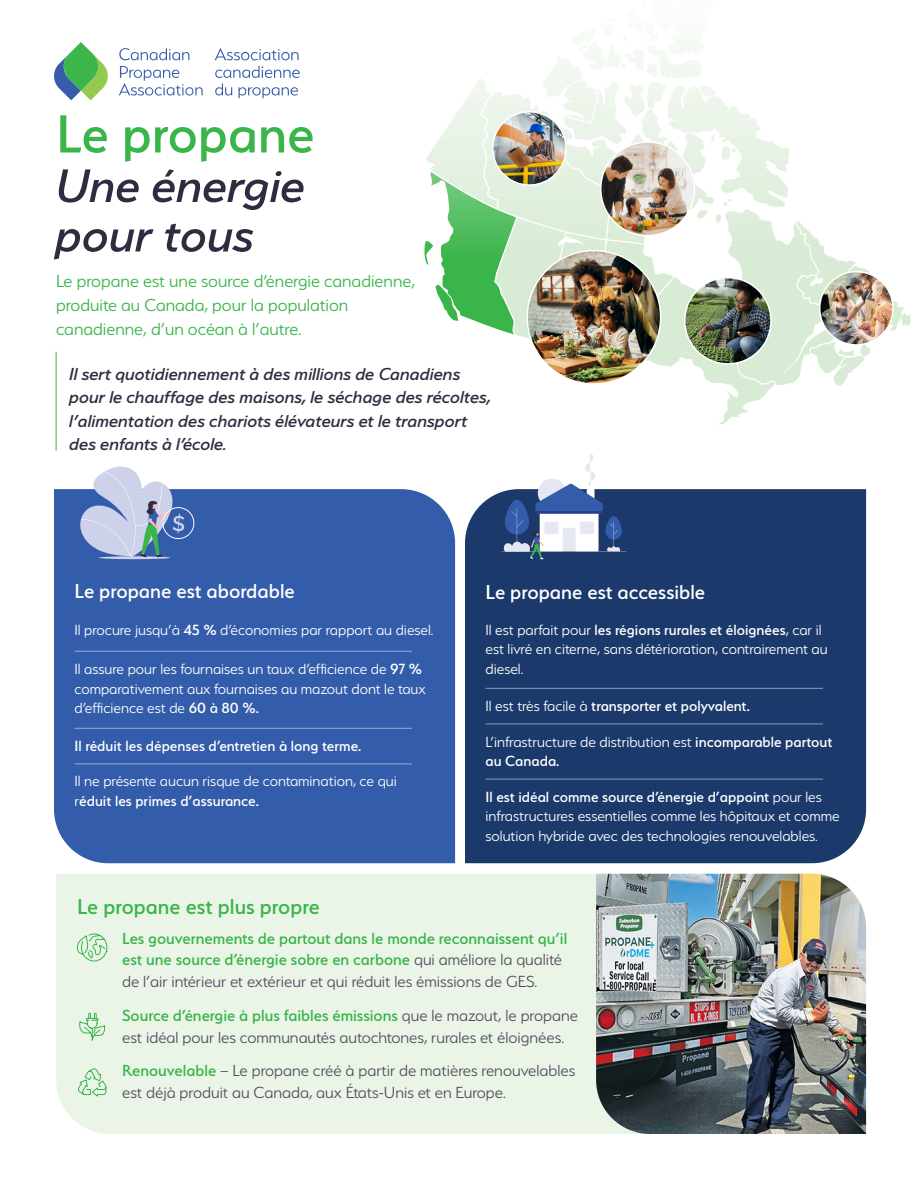
<style>
.page{position:relative;width:918px;height:1188px;background:#fff}
.page>*{position:absolute;margin:0;border:0;box-sizing:border-box;transform-origin:0 0}
.t1{font:500 60px "Serenity";color:#3ab54a}
.t2{font:italic 500 52.5px "Serenity";color:#2d2d41}
.t3{font:500 24px "Serenity";color:#3ab54a}
.t4{font:500 22.5px "Serenity";color:#fff}
.t5{font:italic 500 19.5px/23.4px "Serenity";color:#2d2d41}
.t6{font:300 19.5px/24px "Serenity";color:#3ab54a}
.t7{font:300 18px/21.6px "Serenity";color:#544f5f}
.t8{font:500 18px/21.6px "Serenity";color:#3ab54a}
.t9{font:300 16.5px/19.8px "Serenity";color:#fff}
.t10{font:500 16.5px "Serenity";color:#fff}
.s1{font-weight:500}
.s2{font-weight:300}
.s3{font-weight:300;color:#544f5f}
.s4{font-weight:500;color:#3ab54a}
</style>
<div class="page">
<svg style="left:425px;top:257px;width:486px;height:168px"></svg>
<svg style="left:424px;top:47px;width:407px;height:210px"></svg>
<svg style="left:215px;top:48px;width:85px;height:50px"></svg>
<svg style="left:119px;top:48px;width:84px;height:48px"></svg>
<svg style="left:54px;top:42px;width:54px;height:58px"></svg>
<img style="left:527px;top:251px;width:134px;height:133px;border-radius:67px">
<img style="left:685px;top:278px;width:86px;height:86px;border-radius:43px">
<div style="left:684px;top:277px;width:88px;height:88px;border:2px solid #fff;border-radius:50%"></div>
<img style="left:601px;top:142px;width:93px;height:94px;border-radius:47px">
<div style="left:600px;top:141px;width:95px;height:95px;border:2px solid #fff;border-radius:50%"></div>
<img style="left:493px;top:112px;width:73px;height:73px;border-radius:37px">
<div style="left:492px;top:111px;width:75px;height:75px;border:2px solid #fff;border-radius:50%"></div>
<img style="left:820px;top:272px;width:73px;height:73px;border-radius:37px">
<div style="left:819px;top:271px;width:75px;height:75px;border:2px solid #fff;border-radius:50%"></div>
<hr style="left:56px;top:352px;width:1px;height:99px;background:#3ab54a">
<div style="left:465px;top:489px;width:401px;height:374px;background:#1b3a6b"></div>
<div style="left:54px;top:489px;width:401px;height:374px;background:#335caa"></div>
<hr style="left:99px;top:556px;width:71px;height:3px;background:#cdd1e9;border-radius:50%">
<svg style="left:80px;top:466px;width:114px;height:92px"></svg>
<hr style="left:75px;top:651px;width:337px;height:1px;background:#fff">
<hr style="left:75px;top:728px;width:337px;height:1px;background:#fff">
<hr style="left:75px;top:764px;width:337px;height:1px;background:#fff">
<hr style="left:486px;top:688px;width:337px;height:1px;background:#fff">
<hr style="left:486px;top:724px;width:337px;height:1px;background:#fff">
<hr style="left:486px;top:779px;width:337px;height:1px;background:#fff">
<svg style="left:605px;top:516px;width:17px;height:24px"></svg>
<hr style="left:502px;top:551px;width:124px;height:1px;background:#fff">
<svg style="left:503px;top:454px;width:117px;height:105px"></svg>
<div style="left:56px;top:874px;width:540px;height:260px;background:#eaf5e8"></div>
<img style="left:596px;top:874px;width:270px;height:260px">
<svg style="left:77px;top:933px;width:31px;height:29px"></svg>
<svg style="left:77px;top:1068px;width:30px;height:30px"></svg>
<svg style="left:79px;top:1012px;width:27px;height:29px"></svg>
<p class="t1" style="left:56px;top:102px;width:260px">Le propane</p>
<p class="t2" style="left:56px;top:158px;width:251px">Une énergie</p>
<p class="t2" style="left:56px;top:207px;width:200px">pour tous</p>
<p class="t6" style="left:56px;top:269px;width:360px">Le propane est une source d’énergie canadienne, produite au Canada, pour la population canadienne, d’un océan à l’autre.</p>
<p class="t5" style="left:70px;top:362px;width:423px">Il sert quotidiennement à des millions de Canadiens pour le chauffage des maisons, le séchage des récoltes, l’alimentation des chariots élévateurs et le transport des enfants à l’école.</p>
<p class="t4" style="left:75px;top:579px;width:222px">Le propane est abordable</p>
<p class="t9" style="left:75px;top:620px;width:360px">Il procure jusqu’à <span class="s1">45 %</span> d’économies par rapport au diesel.</p>
<p class="t9" style="left:75px;top:659px;width:353px">Il assure pour les fournaises un taux d’efficience de <span class="s1">97 % </span>comparativement aux fournaises au mazout dont le taux d’efficience est de <span class="s1">60 à 80 %.</span></p>
<p class="t10" style="left:75px;top:737px;width:288px">Il réduit les dépenses d’entretien à long terme.</p>
<p class="t9" style="left:75px;top:771px;width:324px">Il ne présente aucun risque de contamination, ce qui r<span class="s1">éduit les primes d’assurance.</span></p>
<p class="t3" style="left:77px;top:894px;width:244px">Le propane est plus propre</p>
<p class="t4" style="left:486px;top:580px;width:221px">Le propane est accessible</p>
<p class="t9" style="left:486px;top:620px;width:344px">Il est parfait pour <span class="s1">les régions rurales et éloignées</span>, car il est livré en citerne, sans détérioration, contrairement au diesel.</p>
<p class="t10" style="left:486px;top:697px;width:266px"><span class="s2">Il est très facile à</span> transporter et polyvalent.</p>
<p class="t9" style="left:486px;top:731px;width:348px">L’infrastructure de distribution est <span class="s1">incomparable partout au Canada.</span></p>
<p class="t9" style="left:486px;top:787px;width:356px"><span class="s1">Il est idéal comme source d’énergie d’appoint</span> pour les infrastructures essentielles comme les hôpitaux et comme solution hybride avec des technologies renouvelables.</p>
<p class="t8" style="left:122px;top:927px;width:447px">Les gouvernements de partout dans le monde reconnaissent qu’il est une source d’énergie sobre en carbone <span class="s3">qui améliore la qualité de l’air intérieur et extérieur et qui réduit les émissions de GES.</span></p>
<p class="t7" style="left:122px;top:1005px;width:457px"><span class="s4">Source d’énergie à plus faibles émissions</span> que le mazout, le propane est idéal pour les communautés autochtones, rurales et éloignées.</p>
<p class="t7" style="left:122px;top:1060px;width:455px"><span class="s4">Renouvelable</span> – Le propane créé à partir de matières renouvelables est déjà produit au Canada, aux États-Unis et en Europe.</p>
</div>
